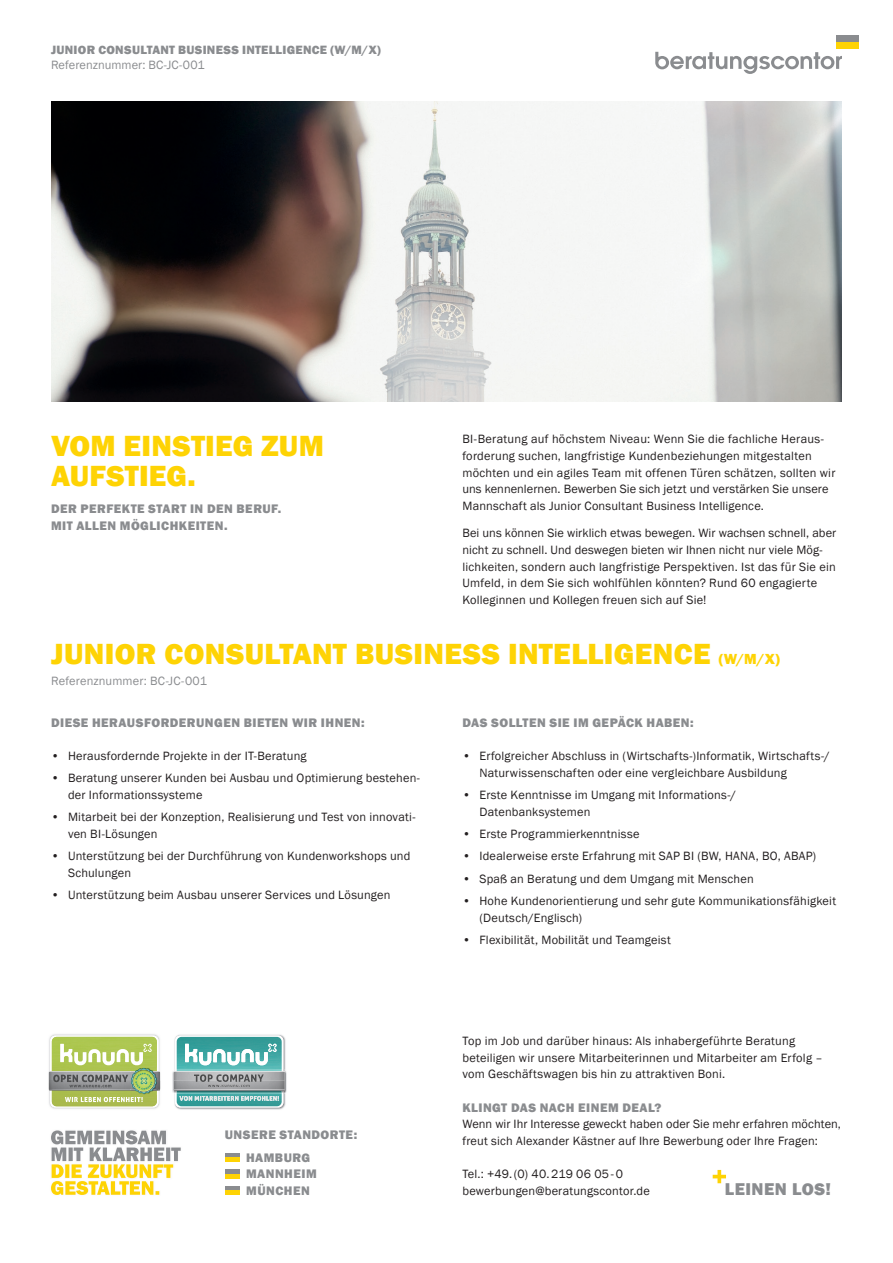
<style>
.page{position:relative;width:893px;height:1263px;background:#fff}
.page>*{position:absolute;margin:0;border:0;box-sizing:border-box;transform-origin:0 0}
.t1{font:800 30px/30px "Franklin Gothic";letter-spacing:.01em;color:#fed304}
.t2{font:800 17.55px "Franklin Gothic";letter-spacing:.025em;color:#8a8c8f}
.t3{font:800 12.75px/16.6px "Franklin Gothic";letter-spacing:.035em;color:#8a8c8f}
.t4{font:12.3px/16.6px "Franklin Gothic";letter-spacing:.015em;color:#231f20}
.t5{font:12.3px "Franklin Gothic";letter-spacing:.01em;color:#8a8c8f}
.t6{font:800 12.3px "Franklin Gothic";letter-spacing:.025em;color:#8a8c8f}
.s1{font-size:15px}
</style>
<div class="page">
<img style="left:51px;top:102px;width:791px;height:299px">
<img style="left:48px;top:1034px;width:110px;height:75px">
<svg style="left:49px;top:1035px;width:112px;height:72px;background:#b1c080"></svg>
<img style="left:176px;top:1034px;width:108px;height:76px">
<svg style="left:174px;top:1035px;width:112px;height:72px;background:#82b5b4"></svg>
<svg style="left:655px;top:52px;width:187px;height:22px"></svg>
<div style="left:836px;top:42px;width:23px;height:6px;background:#fed304"></div>
<div style="left:836px;top:35px;width:23px;height:7px;background:#8a8c8f"></div>
<svg style="left:51px;top:1130px;width:130px;height:65px"></svg>
<svg style="left:713px;top:1170px;width:13px;height:13px"></svg>
<hr style="left:225px;top:1153px;width:14px;height:4px;background:#8a8c8f">
<div style="left:225px;top:1157px;width:14px;height:5px;background:#fed304"></div>
<hr style="left:225px;top:1170px;width:14px;height:4px;background:#8a8c8f">
<hr style="left:225px;top:1174px;width:14px;height:4px;background:#fed304">
<div style="left:225px;top:1186px;width:14px;height:5px;background:#8a8c8f"></div>
<hr style="left:225px;top:1191px;width:14px;height:4px;background:#fed304">
<p class="t6" style="left:51px;top:42px;width:331px">JUNIOR CONSULTANT BUSINESS INTELLIGENCE (W/M/X)</p>
<p class="t5" style="left:51px;top:57px;width:155px">Referenznummer: BC-JC-001</p>
<h1 class="t1" style="left:51px;top:431px;width:274px">VOM EINSTIEG ZUM<br>AUFSTIEG.</h1>
<p class="t3" style="left:51px;top:501px;width:232px">DER PERFEKTE START IN DEN BERUF.<br>MIT ALLEN MÖGLICHKEITEN.</p>
<p class="t4" style="left:462px;top:431px;width:374px">BI-Beratung auf höchstem Niveau: Wenn Sie die fachliche Heraus&shy;forderung suchen, langfristige Kundenbeziehungen mitgestalten möchten und ein agiles Team mit offenen Türen schätzen, sollten wir uns kennenlernen. Bewerben Sie sich jetzt und verstärken Sie unsere Mannschaft als Junior Consultant Business Intelligence.</p>
<p class="t4" style="left:462px;top:525px;width:375px">Bei uns können Sie wirklich etwas bewegen. Wir wachsen schnell, aber nicht zu schnell. Und deswegen bieten wir Ihnen nicht nur viele Mög&shy;lichkeiten, sondern auch langfristige Perspektiven. Ist das für Sie ein Umfeld, in dem Sie sich wohlfühlen könnten? Rund 60 engagierte Kolleginnen und Kollegen freuen sich auf Sie!</p>
<h1 class="t1" style="left:51px;top:638px;width:730px">JUNIOR CONSULTANT BUSINESS INTELLIGENCE <span class="s1">(W/M/X)</span></h1>
<p class="t5" style="left:51px;top:673px;width:157px">Referenznummer: BC-JC-001</p>
<p class="t3" style="left:51px;top:714px;width:315px">DIESE HERAUSFORDERUNGEN BIETEN WIR IHNEN:</p>
<p class="t4" style="left:51px;top:748px;width:257px">• Herausfordernde Projekte in der IT-Beratung</p>
<p class="t4" style="left:68px;top:770px;width:353px;text-indent:-17px">• Beratung unserer Kunden bei Ausbau und Optimierung bestehen&shy;der Informationssysteme</p>
<p class="t4" style="left:68px;top:809px;width:349px;text-indent:-17px">• Mitarbeit bei der Konzeption, Realisierung und Test von innovati&shy;ven BI-Lösungen</p>
<p class="t4" style="left:68px;top:848px;width:344px;text-indent:-17px">• Unterstützung bei der Durchführung von Kundenworkshops und<br>Schulungen</p>
<p class="t4" style="left:51px;top:887px;width:341px">• Unterstützung beim Ausbau unserer Services und Lösungen</p>
<p class="t3" style="left:246px;top:1124px;width:112px;line-height:22.2px;text-indent:-21px">UNSERE STANDORTE:<br>HAMBURG</p>
<p class="t3" style="left:246px;top:1166px;width:72px">MANNHEIM<br>MÜNCHEN</p>
<p class="t3" style="left:462px;top:714px;width:233px">DAS SOLLTEN SIE IM GEPÄCK HABEN:</p>
<p class="t4" style="left:479px;top:748px;width:352px;text-indent:-17px">• Erfolgreicher Abschluss in (Wirtschafts-)Informatik, Wirtschafts-/<br>Naturwissenschaften oder eine vergleichbare Ausbildung</p>
<p class="t4" style="left:479px;top:787px;width:258px;text-indent:-17px">• Erste Kenntnisse im Umgang mit Informations-/<br>Datenbanksystemen</p>
<p class="t4" style="left:462px;top:826px;width:179px">• Erste Programmierkenntnisse</p>
<p class="t4" style="left:462px;top:848px;width:355px">• Idealerweise erste Erfahrung mit SAP BI (BW, HANA, BO, ABAP)</p>
<p class="t4" style="left:462px;top:871px;width:293px">• Spaß an Beratung und dem Umgang mit Menschen</p>
<p class="t4" style="left:479px;top:893px;width:358px;text-indent:-17px">• Hohe Kundenorientierung und sehr gute Kommunikationsfähigkeit (Deutsch/Englisch)</p>
<p class="t4" style="left:462px;top:932px;width:210px">• Flexibilität, Mobilität und Teamgeist</p>
<p class="t4" style="left:462px;top:1033px;width:362px">Top im Job und darüber hinaus: Als inhabergeführte Beratung beteiligen wir unsere Mitarbeiterinnen und Mitarbeiter am Erfolg – vom Geschäftswagen bis hin zu attraktiven Boni.</p>
<p class="t3" style="left:462px;top:1099px;width:201px">KLINGT DAS NACH EINEM DEAL?</p>
<p class="t4" style="left:462px;top:1116px;width:380px">Wenn wir Ihr Interesse geweckt haben oder Sie mehr erfahren möchten, freut sich Alexander Kästner auf Ihre Bewerbung oder Ihre Fragen:</p>
<p class="t4" style="left:462px;top:1166px;width:189px">Tel.: +49. (0) 40. 219 06 05 - 0 bewerbungen@beratungscontor.de</p>
<h2 class="t2" style="left:725px;top:1178px;width:108px">LEINEN LOS!</h2>
</div>
